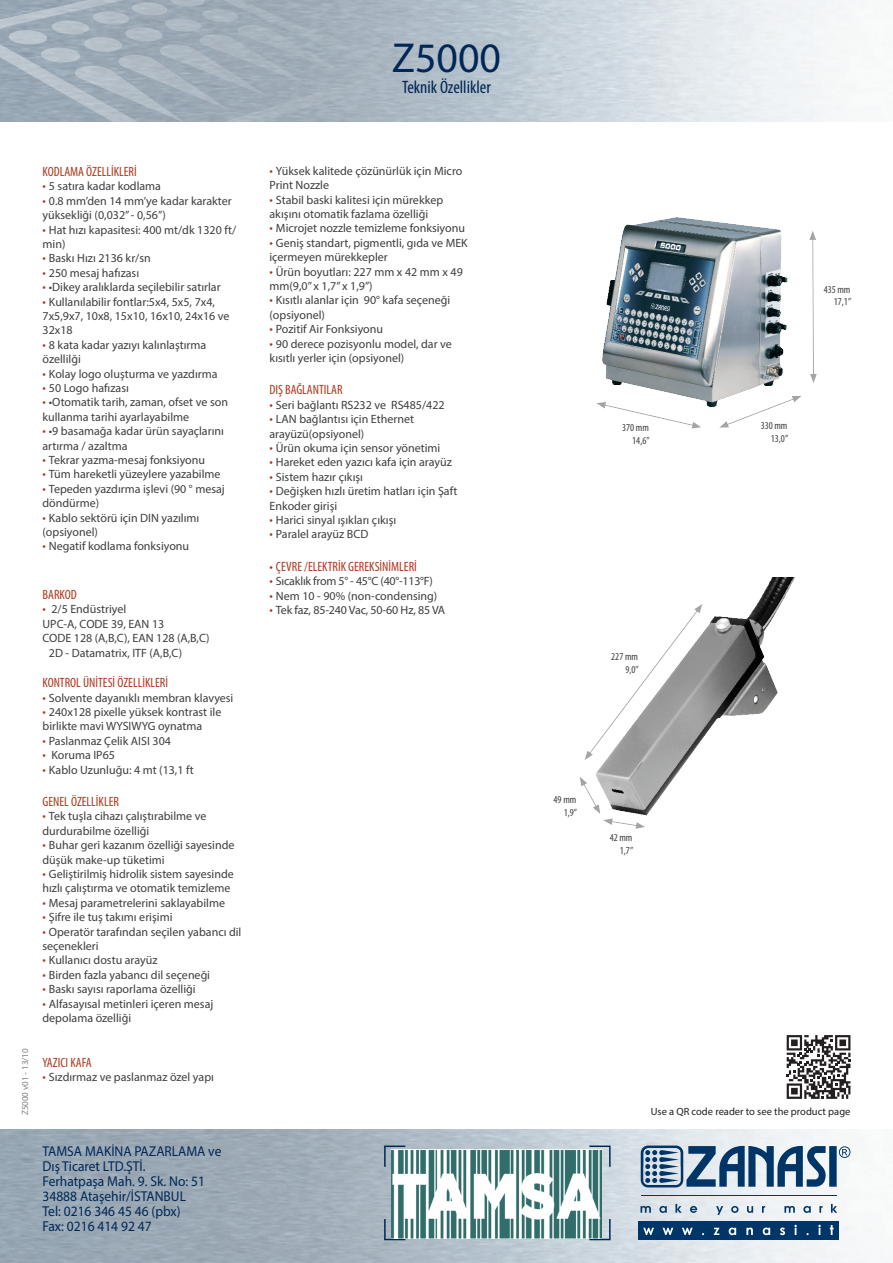
<style>
.page{position:relative;width:893px;height:1263px;background:#fff}
.page>*{position:absolute;margin:0;border:0;box-sizing:border-box;transform-origin:0 0}
.t1{font:42px "Myriad Pro";color:#002756}
.t2{font:condensed 18px "Myriad Pro";color:#002756}
.t3{font:14.25px/15px "Myriad Pro";color:#002756;scale:.94 1}
.t4{font:condensed 13.5px "Myriad Pro";color:#ad391f}
.t5{font:12px/14.4px "Myriad Pro";color:#3e3e3f}
.t6{font:12px "Myriad Pro";letter-spacing:-.02em;color:#3e3e3f}
.t7{font:condensed 10.5px "Myriad Pro";color:#3e3e3f}
.t8{font:10.5px "Myriad Pro";color:#231f20}
.t9{font:9px "Myriad Pro";color:#808285}
.s1{font-stretch:condensed;font-size:13.5px;color:#ad391f}
</style>
<div class="page">
<img style="left:602px;top:217px;width:171px;height:190px">
<img style="left:706px;top:578px;width:89px;height:156px">
<img style="left:0;top:1129px;width:855px;height:134px">
<svg style="left:0;top:0;width:388px;height:121px;background:#a3b0bb"></svg>
<div style="left:639px;top:1221px;width:200px;height:19px;background:#003667"></div>
<svg style="left:641px;top:1145px;width:209px;height:42px"></svg>
<hr style="left:641px;top:1195px;width:196px;height:1px;background:#003667">
<svg style="left:640px;top:1204px;width:197px;height:11px"></svg>
<svg style="left:643px;top:1228px;width:11px;height:7px"></svg>
<svg style="left:663px;top:1228px;width:10px;height:7px"></svg>
<svg style="left:682px;top:1228px;width:11px;height:7px"></svg>
<svg style="left:713px;top:1228px;width:7px;height:7px"></svg>
<svg style="left:729px;top:1227px;width:7px;height:8px"></svg>
<svg style="left:746px;top:1227px;width:7px;height:8px"></svg>
<svg style="left:763px;top:1227px;width:7px;height:8px"></svg>
<svg style="left:780px;top:1227px;width:5px;height:8px"></svg>
<svg style="left:794px;top:1225px;width:3px;height:10px"></svg>
<svg style="left:818px;top:1225px;width:3px;height:10px"></svg>
<svg style="left:830px;top:1225px;width:4px;height:10px"></svg>
<div style="left:596px;top:400px;width:107px;height:30px;background:#231f20;opacity:.45"></div>
<svg style="left:580px;top:604px;width:126px;height:225px"></svg>
<svg style="left:716px;top:229px;width:101px;height:199px"></svg>
<svg style="left:787px;top:1035px;width:63px;height:64px"></svg>
<svg style="left:384px;top:1145px;width:21px;height:22px"></svg>
<svg style="left:384px;top:1219px;width:21px;height:21px"></svg>
<svg style="left:589px;top:1219px;width:22px;height:21px"></svg>
<svg style="left:589px;top:1145px;width:22px;height:22px"></svg>
<img style="left:391px;top:1149px;width:210px;height:89px">
<p class="t9" style="left:20px;top:1115px;width:69px;rotate:-90deg">Z5000 v01 - 13/10</p>
<p class="t4" style="left:43px;top:163px;width:96px">KODLAMA ÖZELLİKLERİ</p>
<p class="t5" style="left:43px;top:179px;width:120px"><span class="s1">•</span> 5 satıra kadar kodlama</p>
<p class="t5" style="left:43px;top:193px;width:191px"><span class="s1">•</span> 0.8 mm’den 14 mm’ye kadar karakter yüksekliği (0,032” - 0,56”)</p>
<p class="t5" style="left:43px;top:222px;width:195px"><span class="s1">•</span> Hat hızı kapasitesi: 400 mt/dk 1320 ft/ min)</p>
<p class="t5" style="left:43px;top:251px;width:110px"><span class="s1">•</span> Baskı Hızı 2136 kr/sn</p>
<p class="t5" style="left:43px;top:265px;width:98px"><span class="s1">•</span> 250 mesaj hafızası</p>
<p class="t5" style="left:43px;top:280px;width:180px"><span class="s1">•</span> •Dikey aralıklarda seçilebilir satırlar</p>
<p class="t5" style="left:43px;top:294px;width:189px"><span class="s1">•</span> Kullanılabilir fontlar:5x4, 5x5, 7x4,<br>7x5,9x7, 10x8, 15x10, 16x10, 24x16 ve<br>32x18</p>
<p class="t5" style="left:43px;top:337px;width:165px"><span class="s1">•</span> 8 kata kadar yazıyı kalınlaştırma özellilği</p>
<p class="t5" style="left:43px;top:366px;width:177px"><span class="s1">•</span> Kolay logo oluşturma ve yazdırma</p>
<p class="t5" style="left:43px;top:381px;width:88px"><span class="s1">•</span> 50 Logo hafızası</p>
<p class="t5" style="left:43px;top:395px;width:187px"><span class="s1">•</span> •Otomatik tarih, zaman, ofset ve son kullanma tarihi ayarlayabilme</p>
<p class="t5" style="left:43px;top:424px;width:183px"><span class="s1">•</span> •9 basamağa kadar ürün sayaçlarını artırma / azaltma</p>
<p class="t5" style="left:43px;top:453px;width:164px"><span class="s1">•</span> Tekrar yazma-mesaj fonksiyonu</p>
<p class="t5" style="left:43px;top:467px;width:180px"><span class="s1">•</span> Tüm hareketli yüzeylere yazabilme</p>
<p class="t5" style="left:43px;top:481px;width:184px"><span class="s1">•</span> Tepeden yazdırma işlevi (90 ° mesaj döndürme)</p>
<p class="t5" style="left:43px;top:510px;width:158px"><span class="s1">•</span> Kablo sektörü için DIN yazılımı (opsiyonel)</p>
<p class="t5" style="left:43px;top:539px;width:148px"><span class="s1">•</span> Negatif kodlama fonksiyonu</p>
<p class="t4" style="left:43px;top:586px;width:36px">BARKOD</p>
<p class="t5" style="left:43px;top:602px;width:85px"><span class="s1">•</span> 2/5 Endüstriyel</p>
<p class="t5" style="left:43px;top:616px;width:123px">UPC-A, CODE 39, EAN 13</p>
<p class="t5" style="left:43px;top:631px;width:169px">CODE 128 (A,B,C), EAN 128 (A,B,C)</p>
<p class="t5" style="left:49px;top:645px;width:135px">2D - Datamatrix, ITF (A,B,C)</p>
<p class="t4" style="left:43px;top:675px;width:127px">KONTROL ÜNİTESİ ÖZELLİKLERİ</p>
<p class="t5" style="left:43px;top:690px;width:192px"><span class="s1">•</span> Solvente dayanıklı membran klavyesi</p>
<p class="t5" style="left:43px;top:705px;width:180px"><span class="s1">•</span> 240x128 pixelle yüksek kontrast ile birlikte mavi WYSIWYG oynatma</p>
<p class="t5" style="left:43px;top:733px;width:130px"><span class="s1">•</span> Paslanmaz Çelik AISI 304</p>
<p class="t5" style="left:43px;top:748px;width:74px"><span class="s1">•</span> Koruma IP65</p>
<p class="t5" style="left:43px;top:762px;width:153px"><span class="s1">•</span> Kablo Uzunluğu: 4 mt (13,1 ft</p>
<p class="t4" style="left:43px;top:793px;width:78px">GENEL ÖZELLİKLER</p>
<p class="t5" style="left:43px;top:809px;width:165px"><span class="s1">•</span> Tek tuşla cihazı çalıştırabilme ve durdurabilme özelliği</p>
<p class="t5" style="left:43px;top:838px;width:194px"><span class="s1">•</span> Buhar geri kazanım özelliği sayesinde düşük make-up tüketimi</p>
<p class="t5" style="left:43px;top:867px;width:193px"><span class="s1">•</span> Geliştirilmiş hidrolik sistem sayesinde hızlı çalıştırma ve otomatik temizleme</p>
<p class="t5" style="left:43px;top:895px;width:184px"><span class="s1">•</span> Mesaj parametrelerini saklayabilme</p>
<p class="t5" style="left:43px;top:910px;width:131px"><span class="s1">•</span> Şifre ile tuş takımı erişimi</p>
<p class="t5" style="left:43px;top:924px;width:200px"><span class="s1">•</span> Operatör tarafından seçilen yabancı dil seçenekleri</p>
<p class="t5" style="left:43px;top:953px;width:117px"><span class="s1">•</span> Kullanıcı dostu arayüz</p>
<p class="t5" style="left:43px;top:967px;width:169px"><span class="s1">•</span> Birden fazla yabancı dil seçeneği</p>
<p class="t5" style="left:43px;top:982px;width:155px"><span class="s1">•</span> Baskı sayısı raporlama özelliği</p>
<p class="t5" style="left:43px;top:996px;width:172px"><span class="s1">•</span> Alfasayısal metinleri içeren mesaj depolama özelliği</p>
<p class="t4" style="left:43px;top:1054px;width:51px">YAZICI KAFA</p>
<p class="t5" style="left:43px;top:1070px;width:173px"><span class="s1">•</span> Sızdırmaz ve paslanmaz özel yapı</p>
<p class="t3" style="left:43px;top:1143px;width:192px">TAMSA MAKİNA PAZARLAMA ve<br>Dış Ticaret LTD.ŞTİ.</p>
<p class="t3" style="left:43px;top:1173px;width:174px">Ferhatpaşa Mah. 9. Sk. No: 51<br>34888 Ataşehir/İSTANBUL</p>
<p class="t3" style="left:43px;top:1203px;width:148px">Tel: 0216 346 45 46 (pbx)</p>
<p class="t3" style="left:43px;top:1218px;width:118px">Fax: 0216 414 92 47</p>
<p class="t1" style="left:392px;top:32px;width:111px">Z5000</p>
<p class="t2" style="left:402px;top:76px;width:90px">Teknik Özellikler</p>
<p class="t5" style="left:269px;top:163px;width:194px"><span class="s1">•</span> Yüksek kalitede çözünürlük için Micro<br>Print Nozzle</p>
<p class="t5" style="left:269px;top:192px;width:175px"><span class="s1">•</span> Stabil baski kalitesi için mürekkep akışını otomatik fazlama özelliği</p>
<p class="t5" style="left:269px;top:221px;width:197px"><span class="s1">•</span> Microjet nozzle temizleme fonksiyonu</p>
<p class="t5" style="left:269px;top:235px;width:200px"><span class="s1">•</span> Geniş standart, pigmentli, gıda ve MEK içermeyen mürekkepler</p>
<p class="t5" style="left:269px;top:264px;width:195px"><span class="s1">•</span> Ürün boyutları: 227 mm x 42 mm x 49 mm(9,0” x 1,7” x 1,9”)</p>
<p class="t5" style="left:269px;top:293px;width:182px"><span class="s1">•</span> Kısıtlı alanlar için 90° kafa seçeneği (opsiyonel)</p>
<p class="t5" style="left:269px;top:322px;width:115px"><span class="s1">•</span> Pozitif Air Fonksiyonu</p>
<p class="t5" style="left:269px;top:336px;width:184px"><span class="s1">•</span> 90 derece pozisyonlu model, dar ve kısıtlı yerler için (opsiyonel)</p>
<p class="t4" style="left:269px;top:382px;width:75px">DIŞ BAĞLANTILAR</p>
<p class="t5" style="left:269px;top:397px;width:177px"><span class="s1">•</span> Seri bağlantı RS232 ve RS485/422</p>
<p class="t5" style="left:269px;top:412px;width:146px"><span class="s1">•</span> LAN bağlantısı için Ethernet arayüzü(opsiyonel)</p>
<p class="t5" style="left:269px;top:441px;width:172px"><span class="s1">•</span> Ürün okuma için sensor yönetimi</p>
<p class="t5" style="left:269px;top:455px;width:184px"><span class="s1">•</span> Hareket eden yazıcı kafa için arayüz</p>
<p class="t5" style="left:269px;top:469px;width:95px"><span class="s1">•</span> Sistem hazır çıkışı</p>
<p class="t5" style="left:269px;top:484px;width:189px"><span class="s1">•</span> Değişken hızlı üretim hatları için Şaft<br>Enkoder girişi</p>
<p class="t5" style="left:269px;top:513px;width:128px"><span class="s1">•</span> Harici sinyal ışıkları çıkışı</p>
<p class="t5" style="left:269px;top:527px;width:100px"><span class="s1">•</span> Paralel arayüz BCD</p>
<p class="t4" style="left:269px;top:558px;width:149px">• ÇEVRE /ELEKTRİK GEREKSİNİMLERİ</p>
<p class="t6" style="left:269px;top:574px;width:165px"><span class="s1">•</span> Sıcaklık from 5° - 45°C (40°-113°F)</p>
<p class="t5" style="left:269px;top:588px;width:169px"><span class="s1">•</span> Nem 10 - 90% (non-condensing)</p>
<p class="t5" style="left:269px;top:603px;width:177px"><span class="s1">•</span> Tek faz, 85-240 Vac, 50-60 Hz, 85 VA</p>
<p class="t7" style="left:622px;top:421px;width:28px">370 mm</p>
<p class="t7" style="left:632px;top:434px;width:19px">14,6”</p>
<p class="t7" style="left:611px;top:650px;width:28px">227 mm</p>
<p class="t7" style="left:625px;top:663px;width:15px">9,0”</p>
<p class="t7" style="left:554px;top:793px;width:24px">49 mm</p>
<p class="t7" style="left:564px;top:806px;width:15px">1,9”</p>
<p class="t7" style="left:610px;top:831px;width:24px">42 mm</p>
<p class="t7" style="left:620px;top:844px;width:15px">1,7”</p>
<p class="t7" style="left:824px;top:283px;width:28px">435 mm</p>
<p class="t7" style="left:834px;top:296px;width:19px">17,1”</p>
<p class="t7" style="left:761px;top:419px;width:28px">330 mm</p>
<p class="t7" style="left:771px;top:432px;width:19px">13,0”</p>
<p class="t8" style="left:651px;top:1105px;width:201px">Use a QR code reader to see the product page</p>
</div>
